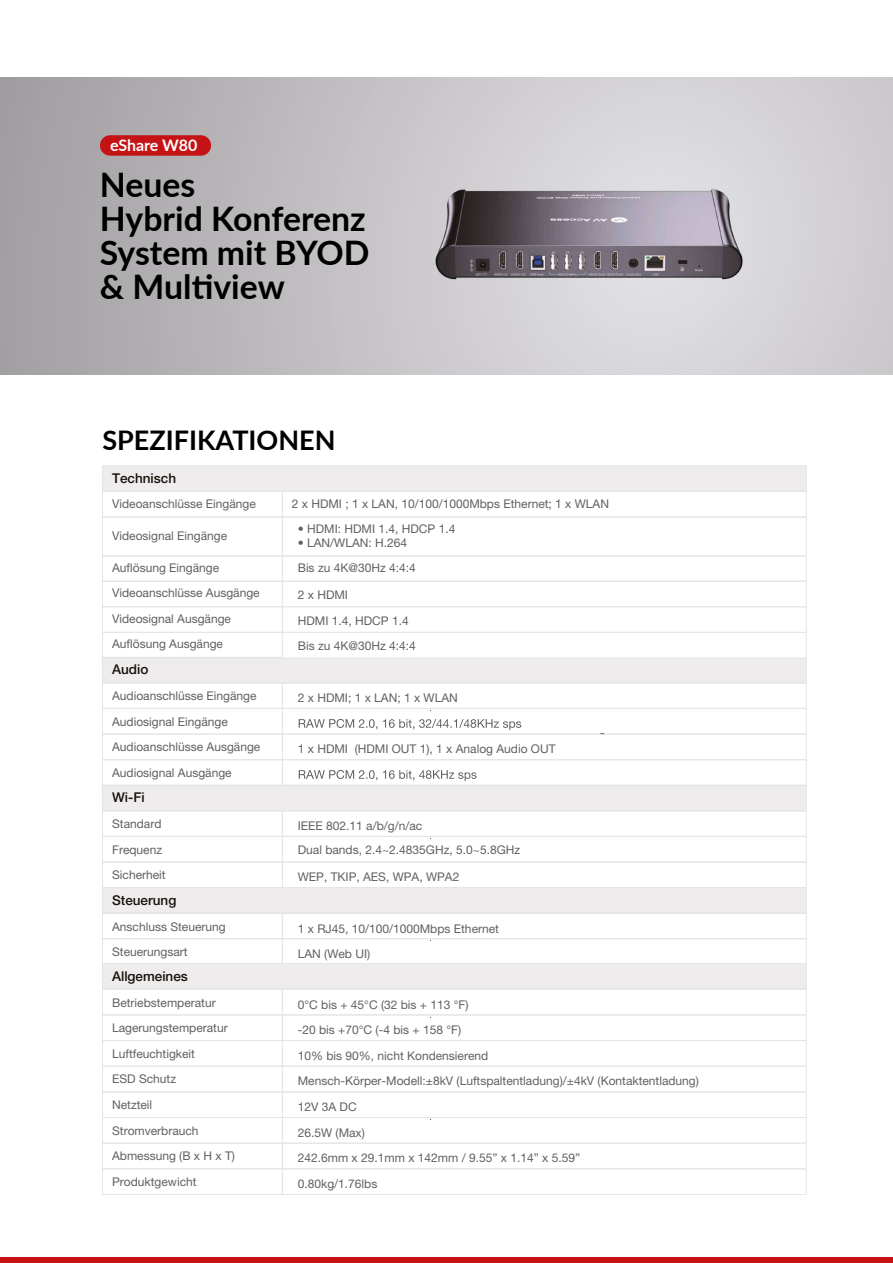
<style>
.page{position:relative;width:893px;height:1263px;background:#fff}
.page>*{position:absolute;margin:0;border:0;box-sizing:border-box;transform-origin:0 0}
.t1{font:700 33.75px/33.9px "Lato";color:#000}
.t2{font:700 27px "Lato";color:#000}
.t3{font:700 15.9px "Lato";color:#fff}
.t4{font:500 13.5px "Helvetica Neue LT Pro";color:#13130a}
.t5{font:12px/25.5px "Helvetica Neue LT Pro";color:#625f61}
</style>
<div class="page">
<svg style="left:0;top:77px;width:893px;height:298px;background:#c3c1c5"></svg>
<div style="left:102px;top:657px;width:705px;height:26px;background:#efeced"></div>
<div style="left:102px;top:708px;width:181px;height:26px;border:1px solid #e5e4e6"></div>
<div style="left:282px;top:708px;width:525px;height:26px;border:1px solid #e5e4e6"></div>
<div style="left:102px;top:682px;width:181px;height:27px;border:1px solid #e5e4e6"></div>
<div style="left:282px;top:682px;width:525px;height:27px;border:1px solid #e5e4e6"></div>
<div style="left:102px;top:734px;width:181px;height:26px;border:1px solid #e5e4e6"></div>
<div style="left:282px;top:734px;width:525px;height:26px;border:1px solid #e5e4e6"></div>
<div style="left:102px;top:759px;width:181px;height:27px;border:1px solid #e5e4e6"></div>
<div style="left:282px;top:759px;width:525px;height:27px;border:1px solid #e5e4e6"></div>
<svg style="left:299px;top:719px;width:222px;height:11px"></svg>
<svg style="left:299px;top:770px;width:178px;height:11px"></svg>
<div style="left:102px;top:785px;width:705px;height:26px;background:#efeced"></div>
<div style="left:102px;top:836px;width:181px;height:26px;border:1px solid #e5e4e6"></div>
<div style="left:282px;top:836px;width:525px;height:26px;border:1px solid #e5e4e6"></div>
<div style="left:102px;top:810px;width:181px;height:27px;border:1px solid #e5e4e6"></div>
<div style="left:282px;top:810px;width:525px;height:27px;border:1px solid #e5e4e6"></div>
<div style="left:102px;top:862px;width:181px;height:26px;border:1px solid #e5e4e6"></div>
<div style="left:282px;top:862px;width:525px;height:26px;border:1px solid #e5e4e6"></div>
<div style="left:102px;top:887px;width:705px;height:27px;background:#efeced"></div>
<div style="left:102px;top:938px;width:181px;height:27px;border:1px solid #e5e4e6"></div>
<div style="left:282px;top:938px;width:525px;height:27px;border:1px solid #e5e4e6"></div>
<div style="left:102px;top:913px;width:181px;height:26px;border:1px solid #e5e4e6"></div>
<div style="left:282px;top:913px;width:525px;height:26px;border:1px solid #e5e4e6"></div>
<div style="left:102px;top:963px;width:705px;height:26px;background:#efeced"></div>
<div style="left:102px;top:1014px;width:181px;height:27px;border:1px solid #e5e4e6"></div>
<div style="left:282px;top:1014px;width:525px;height:27px;border:1px solid #e5e4e6"></div>
<div style="left:102px;top:989px;width:181px;height:26px;border:1px solid #e5e4e6"></div>
<div style="left:282px;top:989px;width:525px;height:26px;border:1px solid #e5e4e6"></div>
<div style="left:102px;top:1066px;width:181px;height:26px;border:1px solid #e5e4e6"></div>
<div style="left:282px;top:1066px;width:525px;height:26px;border:1px solid #e5e4e6"></div>
<div style="left:102px;top:1040px;width:181px;height:26px;border:1px solid #e5e4e6"></div>
<div style="left:282px;top:1040px;width:525px;height:26px;border:1px solid #e5e4e6"></div>
<div style="left:102px;top:1117px;width:181px;height:26px;border:1px solid #e5e4e6"></div>
<div style="left:282px;top:1117px;width:525px;height:26px;border:1px solid #e5e4e6"></div>
<div style="left:102px;top:1091px;width:181px;height:27px;border:1px solid #e5e4e6"></div>
<div style="left:282px;top:1091px;width:525px;height:27px;border:1px solid #e5e4e6"></div>
<div style="left:102px;top:1168px;width:181px;height:27px;border:1px solid #e5e4e6"></div>
<div style="left:282px;top:1168px;width:525px;height:27px;border:1px solid #e5e4e6"></div>
<div style="left:102px;top:1143px;width:181px;height:26px;border:1px solid #e5e4e6"></div>
<div style="left:282px;top:1143px;width:525px;height:26px;border:1px solid #e5e4e6"></div>
<div style="left:102px;top:465px;width:705px;height:27px;background:#efeced"></div>
<div style="left:102px;top:606px;width:181px;height:27px;border:1px solid #e5e4e6"></div>
<div style="left:282px;top:606px;width:525px;height:27px;background:#fff;border:1px solid #e5e4e6"></div>
<div style="left:102px;top:581px;width:181px;height:26px;border:1px solid #e5e4e6"></div>
<div style="left:282px;top:581px;width:525px;height:26px;background:#fff;border:1px solid #e5e4e6"></div>
<div style="left:102px;top:632px;width:181px;height:26px;border:1px solid #e5e4e6"></div>
<div style="left:282px;top:632px;width:525px;height:26px;background:#fff;border:1px solid #e5e4e6"></div>
<div style="left:102px;top:491px;width:181px;height:26px;border:1px solid #e5e4e6"></div>
<div style="left:282px;top:491px;width:525px;height:26px;border:1px solid #e5e4e6"></div>
<div style="left:102px;top:517px;width:181px;height:39px;border:1px solid #e5e4e6"></div>
<div style="left:282px;top:517px;width:525px;height:39px;border:1px solid #e5e4e6"></div>
<svg style="left:102px;top:555px;width:705px;height:27px"></svg>
<img style="left:415px;top:179px;width:332px;height:115px">
<div style="left:0;top:1257px;width:892px;height:6px;background:#c51315"></div>
<div style="left:100px;top:135px;width:111px;height:21px;background:#c51315;border-radius:10px"></div>
<h3 class="t3" style="left:110px;top:133px;width:89px">eShare W80</h3>
<h1 class="t1" style="left:100px;top:166px;width:271px">Neues<br>Hybrid Konferenz<br>System mit BYOD &amp; Multiview</h1>
<h2 class="t2" style="left:102px;top:420px;width:235px">SPEZIFIKATIONEN</h2>
<p class="t4" style="left:112px;top:470px;width:66px">Technisch</p>
<p class="t5" style="left:112px;top:491px;width:145px">Videoanschlüsse Eingänge</p>
<p class="t5" style="left:292px;top:491px;width:319px">2 x HDMI ; 1 x LAN, 10/100/1000Mbps Ethernet; 1 x WLAN</p>
<p class="t5" style="left:298px;top:515px;width:159px">• HDMI: HDMI 1.4, HDCP 1.4</p>
<p class="t5" style="left:298px;top:530px;width:111px">• LAN/WLAN: H.264</p>
<p class="t5" style="left:112px;top:555px;width:109px">Auflösung Eingänge</p>
<p class="t5" style="left:112px;top:523px;width:117px">Videosignal Eingänge</p>
<p class="t5" style="left:298px;top:555px;width:120px">Bis zu 4K@30Hz 4:4:4</p>
<p class="t5" style="left:112px;top:580px;width:149px">Videoanschlüsse Ausgänge<br>Videosignal Ausgänge<br>Auflösung Ausgänge</p>
<p class="t4" style="left:112px;top:662px;width:38px">Audio</p>
<p class="t5" style="left:112px;top:683px;width:150px">Audioanschlüsse Eingänge<br>Audiosignal Eingänge<br>Audioanschlüsse Ausgänge<br>Audiosignal Ausgänge</p>
<p class="t4" style="left:112px;top:789px;width:34px">Wi-Fi</p>
<p class="t5" style="left:112px;top:811px;width:55px">Standard<br>Frequenz<br>Sicherheit</p>
<p class="t4" style="left:112px;top:892px;width:66px">Steuerung</p>
<p class="t5" style="left:112px;top:913px;width:115px">Anschluss Steuerung<br>Steuerungsart</p>
<p class="t4" style="left:112px;top:968px;width:77px">Allgemeines</p>
<p class="t5" style="left:112px;top:989px;width:117px">Betriebstemperatur<br>Lagerungstemperatur<br>Luftfeuchtigkeit<br>ESD Schutz</p>
<p class="t5" style="left:112px;top:1092px;width:124px">Netzteil<br>Stromverbrauch<br>Abmessung (B x H x T)<br>Produktgewicht</p>
<p class="t5" style="left:298px;top:582px;width:120px">2 x HDMI<br>HDMI 1.4, HDCP 1.4<br>Bis zu 4K@30Hz 4:4:4</p>
<p class="t5" style="left:298px;top:685px;width:162px">2 x HDMI; 1 x LAN; 1 x WLAN</p>
<p class="t5" style="left:298px;top:736px;width:259px">1 x HDMI (HDMI OUT 1), 1 x Analog Audio OUT</p>
<p class="t5" style="left:298px;top:814px;width:224px;line-height:24px">IEEE 802.11 a/b/g/n/ac<br>Dual bands, 2.4~2.4835GHz, 5.0~5.8GHz</p>
<p class="t5" style="left:298px;top:864px;width:163px">WEP, TKIP, AES, WPA, WPA2</p>
<p class="t5" style="left:298px;top:915px;width:203px">1 x RJ45, 10/100/1000Mbps Ethernet<br>LAN (Web UI)</p>
<p class="t5" style="left:600px;top:720px;width:6px">-</p>
<p class="t5" style="left:298px;top:991px;width:403px">0°C bis + 45°C (32 bis + 113 °F)<br>-20 bis +70°C (-4 bis + 158 °F)<br>10% bis 90%, nicht Kondensierend<br>Mensch-Körper-Modell:±8kV (Luftspaltentladung)/±4kV (Kontaktentladung)</p>
<p class="t5" style="left:298px;top:1094px;width:284px">12V 3A DC<br>26.5W (Max)<br>242.6mm x 29.1mm x 142mm / 9.55” x 1.14” x 5.59”<br>0.80kg/1.76lbs</p>
</div>
